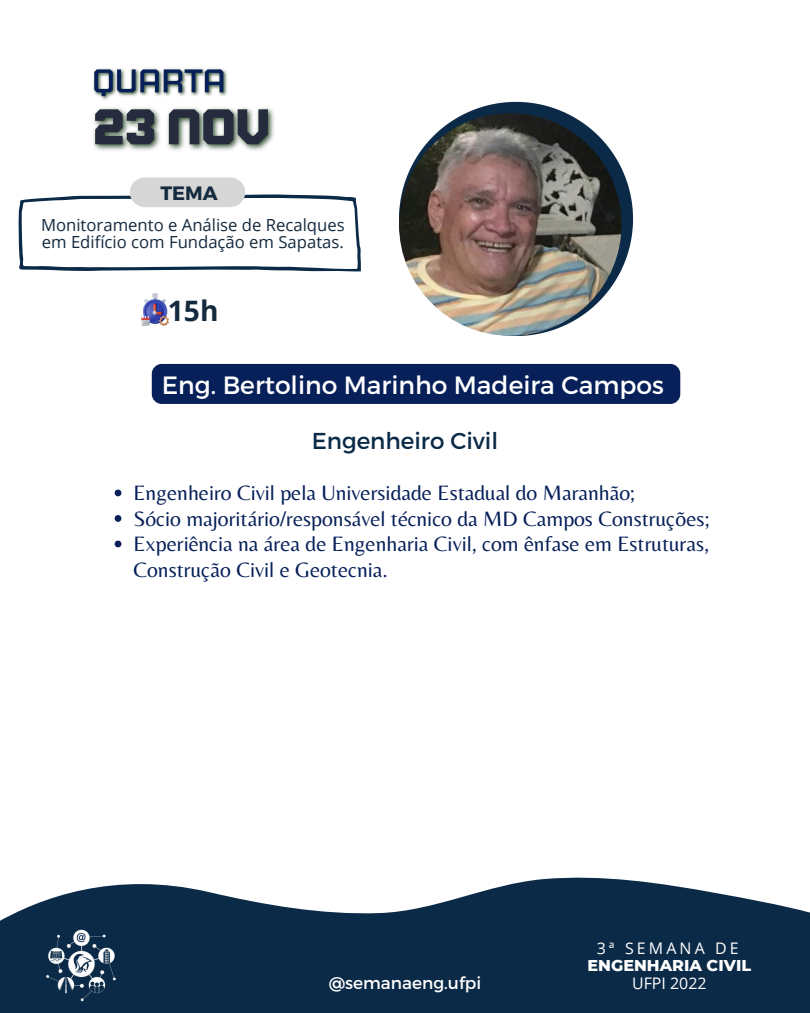
<style>
.page{position:relative;width:810px;height:1013px;background:#fff}
.page>*{position:absolute;margin:0;border:0;box-sizing:border-box;transform-origin:0 0}
.t1{font:700 28.2px "Open Sans";color:#142a3e}
.t2{font:25px "Montserrat";color:#fff}
.t3{font:23px "Montserrat";color:#0b2a47}
.t4{font:21.6px/25.5px "Belleza";color:#072059}
.t5{font:700 19.4px "Montserrat";color:#142a3e}
.t6{font:17px "Montserrat";color:#fff}
.t7{font:16.7px/16.4px "Open Sans";color:#142a3e}
.t8{font:800 15.9px "Montserrat";color:#fff}
.t9{font:15.9px "Open Sans";letter-spacing:.195em;color:#fff}
.t10{font:15.9px "Open Sans";color:#fff}
</style>
<div class="page">
<svg style="left:0;top:877px;width:810px;height:135px;background:#2d4861"></svg>
<img style="left:44px;top:928px;width:74px;height:74px">
<svg style="left:399px;top:102px;width:234px;height:234px"></svg>
<img style="left:399px;top:113px;width:223px;height:223px;border-radius:50%">
<svg style="left:19px;top:194px;width:342px;height:77px"></svg>
<div style="left:145px;top:177px;width:85px;height:30px;background:#d6d6d6"></div>
<div style="left:152px;top:364px;width:528px;height:40px;background:#072059;border-radius:10px"></div>
<svg style="left:115px;top:489px;width:6px;height:7px"></svg>
<svg style="left:115px;top:515px;width:6px;height:7px"></svg>
<svg style="left:115px;top:540px;width:6px;height:7px"></svg>
<img style="left:93px;top:68px;width:134px;height:30px">
<img style="left:93px;top:98px;width:181px;height:53px">
<img style="left:142px;top:293px;width:27px;height:32px">
<p class="t5" style="left:160px;top:181px;width:59px">TEMA</p>
<p class="t7" style="left:41px;top:216px;width:305px">Monitoramento e Análise de Recalques em Edifício com Fundação em Sapatas.</p>
<h1 class="t1" style="left:168px;top:291px;width:52px">15h</h1>
<p class="t2" style="left:162px;top:369px;width:504px">Eng. Bertolino Marinho Madeira Campos</p>
<p class="t3" style="left:312px;top:425px;width:188px">Engenheiro Civil</p>
<p class="t4" style="left:133px;top:479px;width:577px">Engenheiro Civil pela Universidade Estadual do Maranhão;<br>Sócio majoritário/responsável técnico da MD Campos Construções; Experiência na área de Engenharia Civil, com ênfase em Estruturas, Construção Civil e Geotecnia.</p>
<p class="t9" style="left:597px;top:937px;width:144px">3ª SEMANA DE</p>
<p class="t8" style="left:588px;top:955px;width:165px">ENGENHARIA CIVIL</p>
<p class="t6" style="left:329px;top:971px;width:154px">@semanaeng.ufpi</p>
<p class="t10" style="left:632px;top:971px;width:76px">UFPI 2022</p>
</div>
